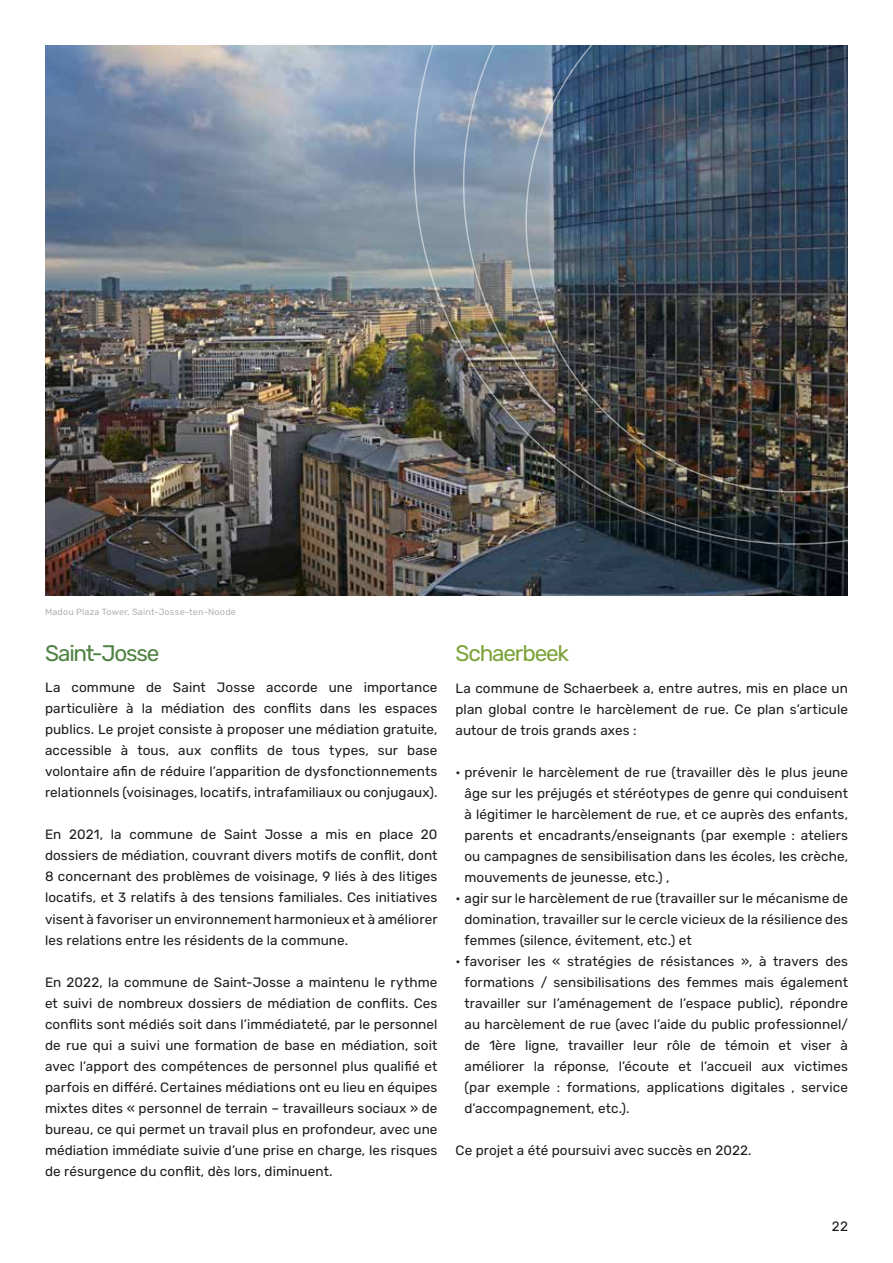
<style>
.page{position:relative;width:893px;height:1263px;background:#fff}
.page>*{position:absolute;margin:0;border:0;box-sizing:border-box;transform-origin:0 0}
.t1{font:22.5px "Rubik";letter-spacing:-.055em;color:#4f8142}
.t2{font:22.5px "Rubik";letter-spacing:-.055em;color:#7ca33a}
.t3{font:13.5px/21px "Rubik";letter-spacing:.005em;color:#1d1d1b;text-align:justify}
.t4{font:9px "Rubik";letter-spacing:.02em;color:#b3b3b3}
</style>
<div class="page">
<img style="left:45px;top:45px;width:803px;height:551px">
<img style="left:377px;top:45px;width:471px;height:538px">
<div style="left:417px;top:0;width:476px;height:552px;background:#000;opacity:.11"></div>
<img style="left:431px;top:0;width:462px;height:512px">
<p class="t4" style="left:45px;top:607px;width:192px">Madou Plaza Tower, Saint-Josse-ten-Noode</p>
<h1 class="t1" style="left:45px;top:640px;width:116px">Saint-Josse</h1>
<h1 class="t2" style="left:455px;top:640px;width:115px">Schaerbeek</h1>
<p class="t3" style="left:45px;top:677px;width:394px">La commune de Saint Josse accorde une importance particulière à la médiation des conflits dans les espaces publics. Le projet consiste à proposer une médiation gratuite, accessible à tous, aux conflits de tous types, sur base volontaire afin de réduire l’apparition de dysfonctionnements relationnels (voisinages, locatifs, intrafamiliaux ou conjugaux).</p>
<p class="t3" style="left:45px;top:825px;width:394px">En 2021, la commune de Saint Josse a mis en place 20 dossiers de médiation, couvrant divers motifs de conflit, dont 8 concernant des problèmes de voisinage, 9 liés à des litiges locatifs, et 3 relatifs à des tensions familiales. Ces initiatives visent à favoriser un environnement harmonieux et à améliorer les relations entre les résidents de la commune.</p>
<p class="t3" style="left:45px;top:972px;width:394px">En 2022, la commune de Saint-Josse a maintenu le rythme et suivi de nombreux dossiers de médiation de conflits. Ces conflits sont médiés soit dans l’immédiateté, par le personnel de rue qui a suivi une formation de base en médiation, soit avec l’apport des compétences de personnel plus qualifié et parfois en différé. Certaines médiations ont eu lieu en équipes mixtes dites « personnel de terrain – travailleurs sociaux » de bureau, ce qui permet un travail plus en profondeur, avec une médiation immédiate suivie d’une prise en charge, les risques de résurgence du conflit, dès lors, diminuent.</p>
<p class="t3" style="left:455px;top:678px;width:394px">La commune de Schaerbeek a, entre autres, mis en place un plan global contre le harcèlement de rue. Ce plan s’articule autour de trois grands axes :</p>
<p class="t3" style="left:464px;top:762px;width:385px;text-indent:-9px">• prévenir le harcèlement de rue (travailler dès le plus jeune âge sur les préjugés et stéréotypes de genre qui conduisent à légitimer le harcèlement de rue, et ce auprès des enfants, parents et encadrants/enseignants (par exemple : ateliers ou campagnes de sensibilisation dans les écoles, les crèche, mouvements de jeunesse, etc.) ,</p>
<p class="t3" style="left:464px;top:888px;width:385px;text-indent:-9px">• agir sur le harcèlement de rue (travailler sur le mécanisme de domination, travailler sur le cercle vicieux de la résilience des femmes (silence, évitement, etc.) et</p>
<p class="t3" style="left:464px;top:951px;width:385px;text-indent:-9px">• favoriser les « stratégies de résistances », à travers des formations / sensibilisations des femmes mais également travailler sur l’aménagement de l’espace public), répondre au harcèlement de rue (avec l’aide du public professionnel/ de 1ère ligne, travailler leur rôle de témoin et viser à améliorer la réponse, l’écoute et l’accueil aux victimes (par exemple : formations, applications digitales , service d’accompagnement, etc.).</p>
<p class="t3" style="left:455px;top:1140px;width:298px">Ce projet a été poursuivi avec succès en 2022.</p>
<p class="t3" style="left:832px;top:1216px;width:18px">22</p>
</div>
